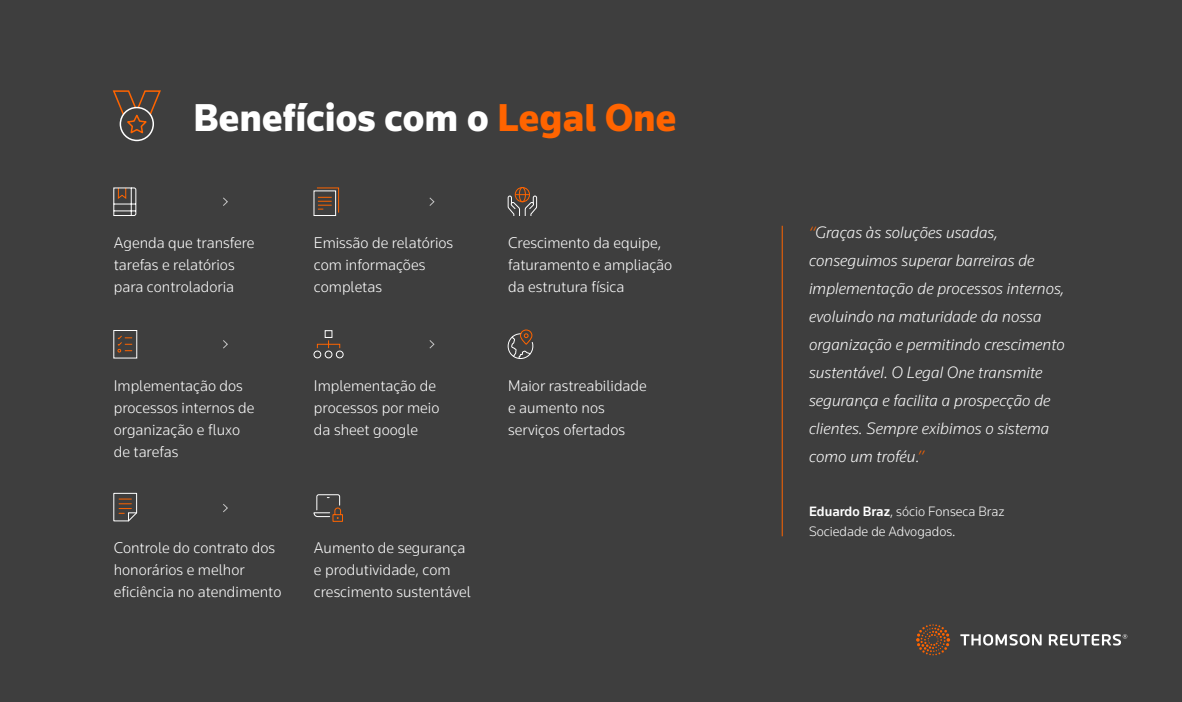
<style>
.page{position:relative;width:1182px;height:702px;background:#3e3e3e}
.page>*{position:absolute;margin:0;border:0;box-sizing:border-box;transform-origin:0 0}
.t1{font:900 40px "Knowledge 2017";color:#fff}
.t2{font:italic 300 17px/28px "Knowledge 2017";color:#fff}
.t3{font:300 16px/22px "Knowledge 2017";color:#fff}
.t4{font:300 14px/20px "Knowledge 2017";color:#fff}
.s1{color:#ff6400}
.s2{font-weight:500}
</style>
<div class="page">
<svg style="left:916px;top:624px;width:34px;height:31px"></svg>
<svg style="left:960px;top:634px;width:167px;height:12px"></svg>
<hr style="left:782px;top:226px;width:1px;height:310px;background:#ff6400">
<div style="left:520px;top:330px;width:12px;height:15px;border:1px solid #ff6400;border-radius:6px"></div>
<svg style="left:507px;top:333px;width:27px;height:26px"></svg>
<svg style="left:113px;top:492px;width:25px;height:30px"></svg>
<svg style="left:313px;top:494px;width:30px;height:28px"></svg>
<div style="left:113px;top:330px;width:24px;height:29px;border:1px solid #fff"></div>
<svg style="left:117px;top:335px;width:16px;height:18px"></svg>
<svg style="left:316px;top:340px;width:25px;height:9px"></svg>
<div style="left:325px;top:330px;width:7px;height:8px;border:1px solid #fff"></div>
<div style="left:313px;top:351px;width:8px;height:7px;border:1px solid #fff;border-radius:50%"></div>
<div style="left:325px;top:351px;width:7px;height:7px;border:1px solid #fff;border-radius:50%"></div>
<div style="left:336px;top:351px;width:8px;height:7px;border:1px solid #fff;border-radius:50%"></div>
<svg style="left:507px;top:194px;width:31px;height:22px"></svg>
<div style="left:515px;top:187px;width:15px;height:15px;border:1px solid #ff6400;border-radius:50%"></div>
<div style="left:519px;top:187px;width:7px;height:15px;border:1px solid #ff6400;border-radius:50%"></div>
<div style="left:313px;top:190px;width:23px;height:26px;border:1px solid #fff"></div>
<svg style="left:316px;top:187px;width:24px;height:27px"></svg>
<svg style="left:113px;top:187px;width:24px;height:29px"></svg>
<svg style="left:223px;top:340px;width:5px;height:9px"></svg>
<svg style="left:429px;top:340px;width:6px;height:9px"></svg>
<svg style="left:223px;top:197px;width:5px;height:9px"></svg>
<svg style="left:429px;top:197px;width:6px;height:9px"></svg>
<svg style="left:223px;top:504px;width:5px;height:8px"></svg>
<div style="left:120px;top:107px;width:34px;height:34px;border:2px solid #fff;border-radius:50%"></div>
<svg style="left:112px;top:90px;width:49px;height:45px"></svg>
<h1 class="t1" style="left:194px;top:93px;width:484px">Benefícios com o <span class="s1">Legal One</span></h1>
<p class="t3" style="left:114px;top:231px;width:142px">Agenda que transfere tarefas e relatórios para controladoria</p>
<p class="t3" style="left:314px;top:231px;width:141px">Emissão de relatórios com informações completas</p>
<p class="t3" style="left:508px;top:231px;width:166px">Crescimento da equipe, faturamento e ampliação da estrutura física</p>
<p class="t3" style="left:114px;top:374px;width:142px">Implementação dos processos internos de organização e fluxo de tarefas</p>
<p class="t3" style="left:314px;top:374px;width:127px">Implementação de processos por meio da sheet google</p>
<p class="t3" style="left:508px;top:374px;width:140px">Maior rastreabilidade e aumento nos serviços ofertados</p>
<p class="t3" style="left:114px;top:537px;width:169px">Controle do contrato dos honorários e melhor eficiência no atendimento</p>
<p class="t3" style="left:314px;top:537px;width:159px">Aumento de segurança e produtividade, com crescimento sustentável</p>
<p class="t2" style="left:809px;top:218px;width:257px"><span class="s1">“</span>Graças às soluções usadas, conseguimos superar barreiras de implementação de processos internos, evoluindo na maturidade da nossa organização e permitindo crescimento sustentável. O Legal One transmite segurança e facilita a prospecção de clientes. Sempre exibimos o sistema como um troféu.<span class="s1">”</span></p>
<p class="t4" style="left:809px;top:501px;width:197px"><span class="s2">Eduardo Braz</span>, sócio Fonseca Braz<br>Sociedade de Advogados.</p>
</div>
